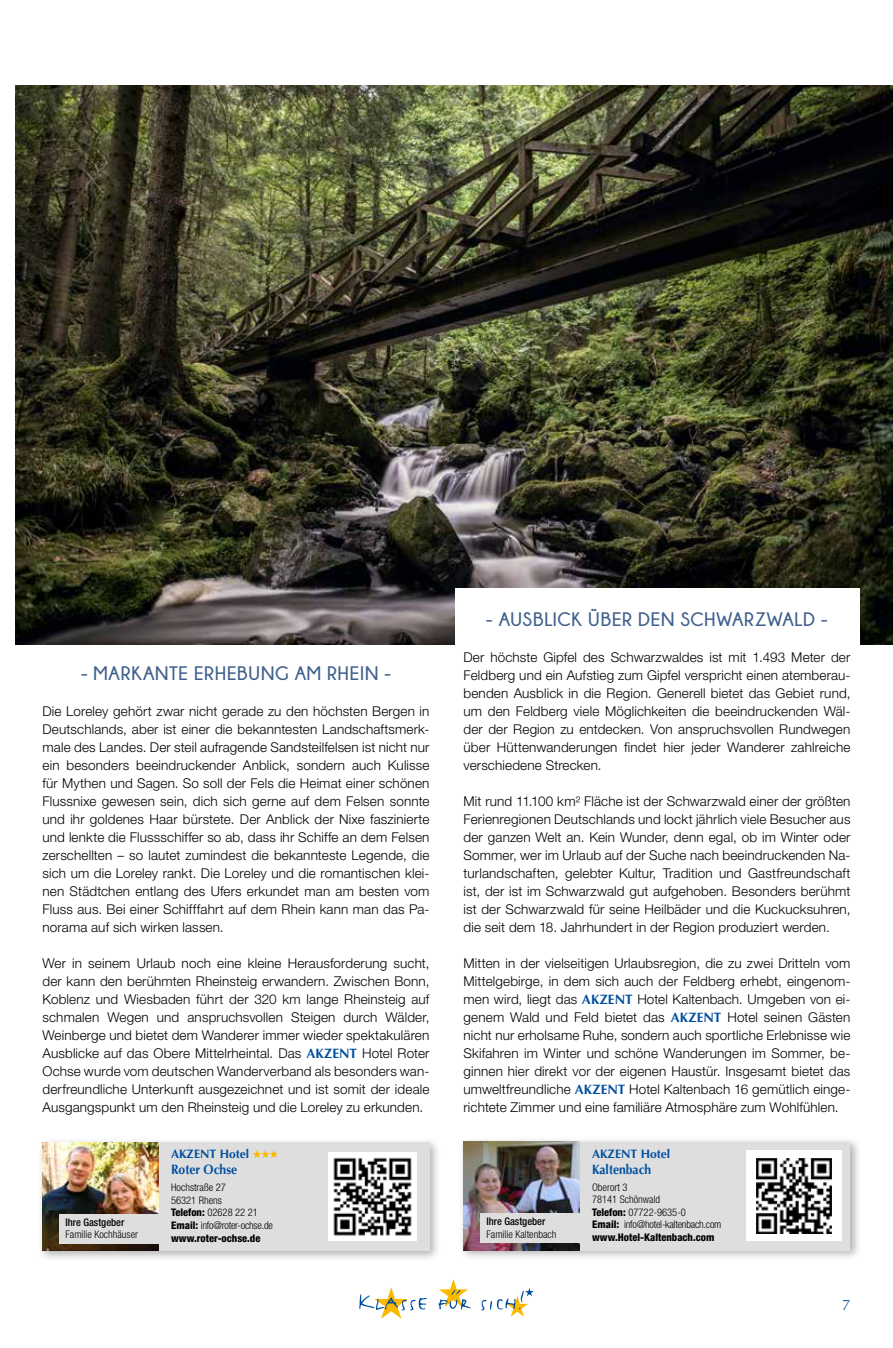
<style>
.page{position:relative;width:893px;height:1348px;background:#fff}
.page>*{position:absolute;margin:0;border:0;box-sizing:border-box;transform-origin:0 0}
.t1{font:700 19.5px "Champagne&Limousines";letter-spacing:.035em;color:#40608c}
.t2{font:15px "Optima LT";color:#004f9f}
.t3{font:300 13.5px/18px "Helvetica Neue LT Pro";letter-spacing:.01em;color:#000;text-align:justify}
.t4{font:700 13.5px "Optima LT";color:#004f9f;scale:.9 1}
.t5{font:700 12.15px "Optima LT";color:#004f9f}
.t6{font:300 condensed 10.5px/12.6px "Helvetica Neue LT Pro";color:#000}
.t7{font:500 condensed 10.5px "Helvetica Neue LT Pro";color:#000}
.s1{font-family:"Optima LT";font-weight:700;color:#004f9f}
.s2{font-weight:800}
</style>
<div class="page">
<svg style="left:359px;top:1287px;width:68px;height:32px"></svg>
<svg style="left:438px;top:1279px;width:34px;height:30px"></svg>
<svg style="left:481px;top:1288px;width:53px;height:29px"></svg>
<img style="left:16px;top:85px;width:877px;height:559px">
<div style="left:455px;top:588px;width:405px;height:56px;background:#fff"></div>
<div style="left:37px;top:1137px;width:404px;height:125px;background:#000;opacity:.3"></div>
<div style="left:43px;top:1142px;width:386px;height:109px;background:#dedede"></div>
<img style="left:43px;top:1142px;width:116px;height:109px">
<svg style="left:253px;top:1150px;width:25px;height:8px"></svg>
<div style="left:60px;top:1214px;width:102px;height:30px;background:#dedede"></div>
<img style="left:329px;top:1153px;width:87px;height:87px">
<div style="left:458px;top:1136px;width:404px;height:125px;background:#000;opacity:.3"></div>
<div style="left:463px;top:1142px;width:387px;height:108px;background:#dedede"></div>
<img style="left:463px;top:1142px;width:117px;height:108px">
<div style="left:746px;top:1150px;width:96px;height:91px;background:#fff"></div>
<img style="left:756px;top:1158px;width:76px;height:76px">
<div style="left:480px;top:1214px;width:103px;height:29px;background:#dedede"></div>
<h1 class="t1" style="left:81px;top:662px;width:311px">- MARKANTE ERHEBUNG AM RHEIN -</h1>
<p class="t3" style="left:43px;top:702px;width:388px">Die Loreley gehört zwar nicht gerade zu den höchsten Bergen in Deutschlands, aber ist einer die bekanntesten Landschaftsmerk&shy;male des Landes. Der steil aufragende Sandsteilfelsen ist nicht nur ein besonders beeindruckender Anblick, sondern auch Kulisse für Mythen und Sagen. So soll der Fels die Heimat einer schönen Flussnixe gewesen sein, dich sich gerne auf dem Felsen sonnte und ihr goldenes Haar bürstete. Der Anblick der Nixe faszinierte und lenkte die Flussschiffer so ab, dass ihr Schiffe an dem Felsen zerschellten – so lautet zumindest die bekannteste Legende, die sich um die Loreley rankt. Die Loreley und die romantischen klei&shy;nen Städtchen entlang des Ufers erkundet man am besten vom Fluss aus. Bei einer Schifffahrt auf dem Rhein kann man das Pa&shy;norama auf sich wirken lassen.</p>
<p class="t3" style="left:43px;top:954px;width:388px">Wer in seinem Urlaub noch eine kleine Herausforderung sucht, der kann den berühmten Rheinsteig erwandern. Zwischen Bonn, Koblenz und Wiesbaden führt der 320 km lange Rheinsteig auf schmalen Wegen und anspruchsvollen Steigen durch Wälder, Weinberge und bietet dem Wanderer immer wieder spektakulären Ausblicke auf das Obere Mittelrheintal. Das <span class="s1">AKZENT</span> Hotel Roter Ochse wurde vom deutschen Wanderverband als besonders wan&shy;derfreundliche Unterkunft ausgezeichnet und ist somit der ideale Ausgangspunkt um den Rheinsteig und die Loreley zu erkunden.</p>
<p class="t5" style="left:171px;top:1147px;width:80px">AKZENT Hotel</p>
<p class="t4" style="left:171px;top:1162px;width:75px">Roter Ochse</p>
<p class="t6" style="left:171px;top:1181px;width:103px">Hochstraße 27<br>56321 Rhens<br><span class="s2">Telefon:</span> 02628 22 21<br><span class="s2">Email:</span> info@roter-ochse.de <span class="s2">www.roter-ochse.de</span></p>
<p class="t7" style="left:65px;top:1216px;width:61px">Ihre Gastgeber</p>
<p class="t6" style="left:65px;top:1228px;width:74px">Familie Kochhäuser</p>
<h1 class="t1" style="left:486px;top:608px;width:343px">- AUSBLICK ÜBER DEN SCHWARZWALD -</h1>
<p class="t3" style="left:463px;top:648px;width:388px">Der höchste Gipfel des Schwarzwaldes ist mit 1.493 Meter der Feldberg und ein Aufstieg zum Gipfel verspricht einen atemberau&shy;benden Ausblick in die Region. Generell bietet das Gebiet rund, um den Feldberg viele Möglichkeiten die beeindruckenden Wäl&shy;der der Region zu entdecken. Von anspruchsvollen Rundwegen über Hüttenwanderungen findet hier jeder Wanderer zahlreiche verschiedene Strecken.</p>
<p class="t3" style="left:463px;top:792px;width:388px">Mit rund 11.100 km² Fläche ist der Schwarzwald einer der größten Ferienregionen Deutschlands und lockt jährlich viele Besucher aus der ganzen Welt an. Kein Wunder, denn egal, ob im Winter oder Sommer, wer im Urlaub auf der Suche nach beeindruckenden Na&shy;turlandschaften, gelebter Kultur, Tradition und Gastfreundschaft ist, der ist im Schwarzwald gut aufgehoben. Besonders berühmt ist der Schwarzwald für seine Heilbäder und die Kuckucksuhren, die seit dem 18. Jahrhundert in der Region produziert werden.</p>
<p class="t3" style="left:463px;top:954px;width:388px">Mitten in der vielseitigen Urlaubsregion, die zu zwei Dritteln vom Mittelgebirge, in dem sich auch der Feldberg erhebt, eingenom&shy;men wird, liegt das <span class="s1">AKZENT</span> Hotel Kaltenbach. Umgeben von ei&shy;genem Wald und Feld bietet das <span class="s1">AKZENT</span> Hotel seinen Gästen nicht nur erholsame Ruhe, sondern auch sportliche Erlebnisse wie Skifahren im Winter und schöne Wanderungen im Sommer, be&shy;ginnen hier direkt vor der eigenen Haustür. Insgesamt bietet das umweltfreundliche <span class="s1">AKZENT</span> Hotel Kaltenbach 16 gemütlich einge&shy;richtete Zimmer und eine familiäre Atmosphäre zum Wohlfühlen.</p>
<p class="t5" style="left:592px;top:1146px;width:80px">AKZENT Hotel</p>
<p class="t4" style="left:592px;top:1161px;width:67px">Kaltenbach</p>
<p class="t6" style="left:592px;top:1180px;width:131px">Oberort 3<br>78141 Schönwald<br><span class="s2">Telefon:</span> 07722-9635-0<br><span class="s2">Email:</span> info@hotel-kaltenbach.com <span class="s2">www.Hotel-Kaltenbach.com</span></p>
<p class="t7" style="left:486px;top:1215px;width:61px">Ihre Gastgeber</p>
<p class="t6" style="left:486px;top:1228px;width:72px">Familie Kaltenbach</p>
<p class="t2" style="left:842px;top:1296px;width:10px">7</p>
</div>
